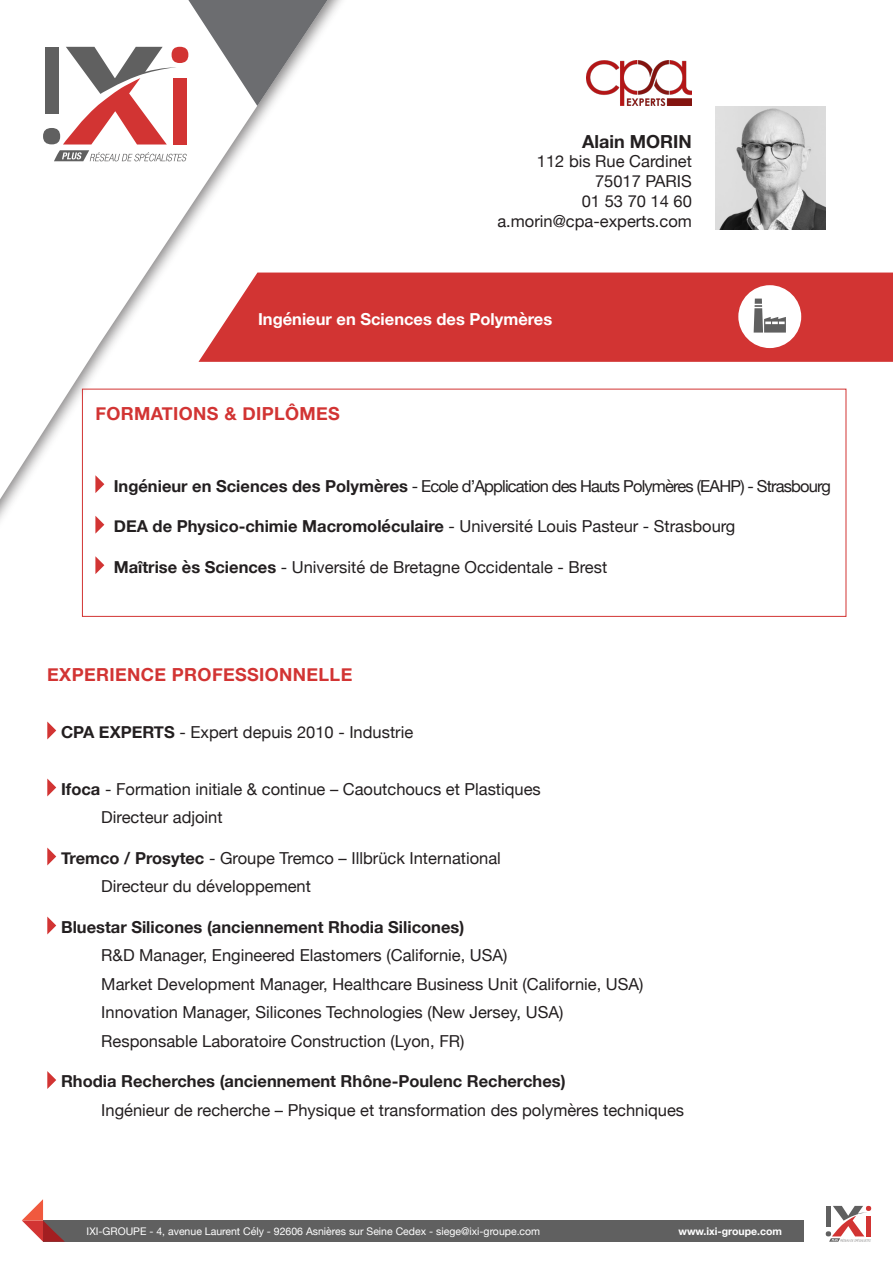
<style>
.page{position:relative;width:893px;height:1263px;background:#fff}
.page>*{position:absolute;margin:0;border:0;box-sizing:border-box;transform-origin:0 0}
.t1{font:700 18px "Helvetica Neue";letter-spacing:.02em;color:#d23433}
.t2{font:700 18px "Helvetica Neue";color:#231f20}
.t3{font:16.5px "Helvetica Neue";color:#231f20}
.t4{font:700 16.5px "Helvetica Neue";color:#231f20}
.t5{font:16.5px "Helvetica Neue";letter-spacing:-.05em;color:#231f20}
.t6{font:700 16.5px "Helvetica Neue";color:#fff}
.t7{font:10.5px "Helvetica Neue";color:#fff}
.t8{font:700 10.5px "Helvetica Neue";color:#fff}
.s1{font-weight:700}
.s2{font-weight:400}
</style>
<div class="page">
<div style="left:358px;top:273px;width:535px;height:89px;background:#d23433"></div>
<img style="left:715px;top:106px;width:111px;height:123px">
<div style="left:0;top:0;width:358px;height:543px;background:#231f20;opacity:.55"></div>
<svg style="left:0;top:0;width:342px;height:533px"></svg>
<svg style="left:188px;top:0;width:140px;height:106px"></svg>
<div style="left:43px;top:1220px;width:761px;height:22px;background:#606060"></div>
<svg style="left:22px;top:1199px;width:43px;height:43px"></svg>
<svg style="left:826px;top:1206px;width:45px;height:36px"></svg>
<div style="left:738px;top:285px;width:63px;height:63px;background:#fff;border-radius:50%"></div>
<svg style="left:754px;top:299px;width:32px;height:34px"></svg>
<svg style="left:95px;top:475px;width:9px;height:18px"></svg>
<svg style="left:95px;top:516px;width:9px;height:18px"></svg>
<svg style="left:95px;top:556px;width:9px;height:18px"></svg>
<div style="left:82px;top:389px;width:764px;height:228px;border:1px solid #d23433"></div>
<svg style="left:47px;top:721px;width:9px;height:18px"></svg>
<svg style="left:47px;top:778px;width:9px;height:18px"></svg>
<svg style="left:47px;top:847px;width:9px;height:18px"></svg>
<svg style="left:47px;top:916px;width:9px;height:18px"></svg>
<svg style="left:47px;top:1071px;width:9px;height:18px"></svg>
<img style="left:587px;top:60px;width:105px;height:46px">
<p class="t2" style="left:582px;top:127px;width:111px">Alain MORIN</p>
<p class="t3" style="left:537px;top:150px;width:156px">112 bis Rue Cardinet</p>
<p class="t3" style="left:595px;top:169px;width:98px">75017 PARIS</p>
<p class="t3" style="left:582px;top:189px;width:112px">01 53 70 14 60</p>
<p class="t3" style="left:497px;top:209px;width:196px">a.morin@cpa-experts.com</p>
<p class="t6" style="left:258px;top:306px;width:296px">Ingénieur en Sciences des Polymères</p>
<p class="t1" style="left:95px;top:399px;width:246px">FORMATIONS &amp; DIPLÔMES</p>
<p class="t5" style="left:114px;top:474px;width:719px"><span class="s1">Ingénieur en Sciences des Polymères</span> - Ecole d’Application des Hauts Polymères (EAHP) - Strasbourg</p>
<p class="t4" style="left:114px;top:513px;width:623px">DEA de Physico-chimie Macromoléculaire <span class="s2">- Université Louis Pasteur - Strasbourg</span></p>
<p class="t3" style="left:114px;top:555px;width:495px"><span class="s1">Maîtrise ès Sciences</span> - Université de Bretagne Occidentale - Brest</p>
<p class="t1" style="left:47px;top:660px;width:307px">EXPERIENCE PROFESSIONNELLE</p>
<p class="t3" style="left:61px;top:720px;width:354px"><span class="s1">CPA EXPERTS</span> - Expert depuis 2010 - Industrie</p>
<p class="t3" style="left:61px;top:777px;width:481px"><span class="s1">Ifoca</span> - Formation initiale &amp; continue – Caoutchoucs et Plastiques</p>
<p class="t3" style="left:101px;top:806px;width:123px">Directeur adjoint</p>
<p class="t3" style="left:61px;top:846px;width:441px"><span class="s1">Tremco / Prosytec</span> - Groupe Tremco – Illbrück International</p>
<p class="t3" style="left:101px;top:875px;width:211px">Directeur du développement</p>
<p class="t4" style="left:61px;top:914px;width:405px">Bluestar Silicones (anciennement Rhodia Silicones)</p>
<p class="t3" style="left:101px;top:944px;width:408px">R&amp;D Manager, Engineered Elastomers (Californie, USA)</p>
<p class="t3" style="left:101px;top:972px;width:544px">Market Development Manager, Healthcare Business Unit (Californie, USA)</p>
<p class="t3" style="left:101px;top:1001px;width:464px">Innovation Manager, Silicones Technologies (New Jersey, USA)</p>
<p class="t3" style="left:101px;top:1029px;width:365px">Responsable Laboratoire Construction (Lyon, FR)</p>
<p class="t4" style="left:61px;top:1069px;width:506px">Rhodia Recherches (anciennement Rhône-Poulenc Recherches)</p>
<p class="t3" style="left:101px;top:1098px;width:584px">Ingénieur de recherche – Physique et transformation des polymères techniques</p>
<p class="t7" style="left:87px;top:1223px;width:455px">IXI-GROUPE - 4, avenue Laurent Cély - 92606 Asnières sur Seine Cedex - siege@ixi-groupe.com</p>
<p class="t8" style="left:678px;top:1223px;width:105px">www.ixi-groupe.com</p>
</div>
